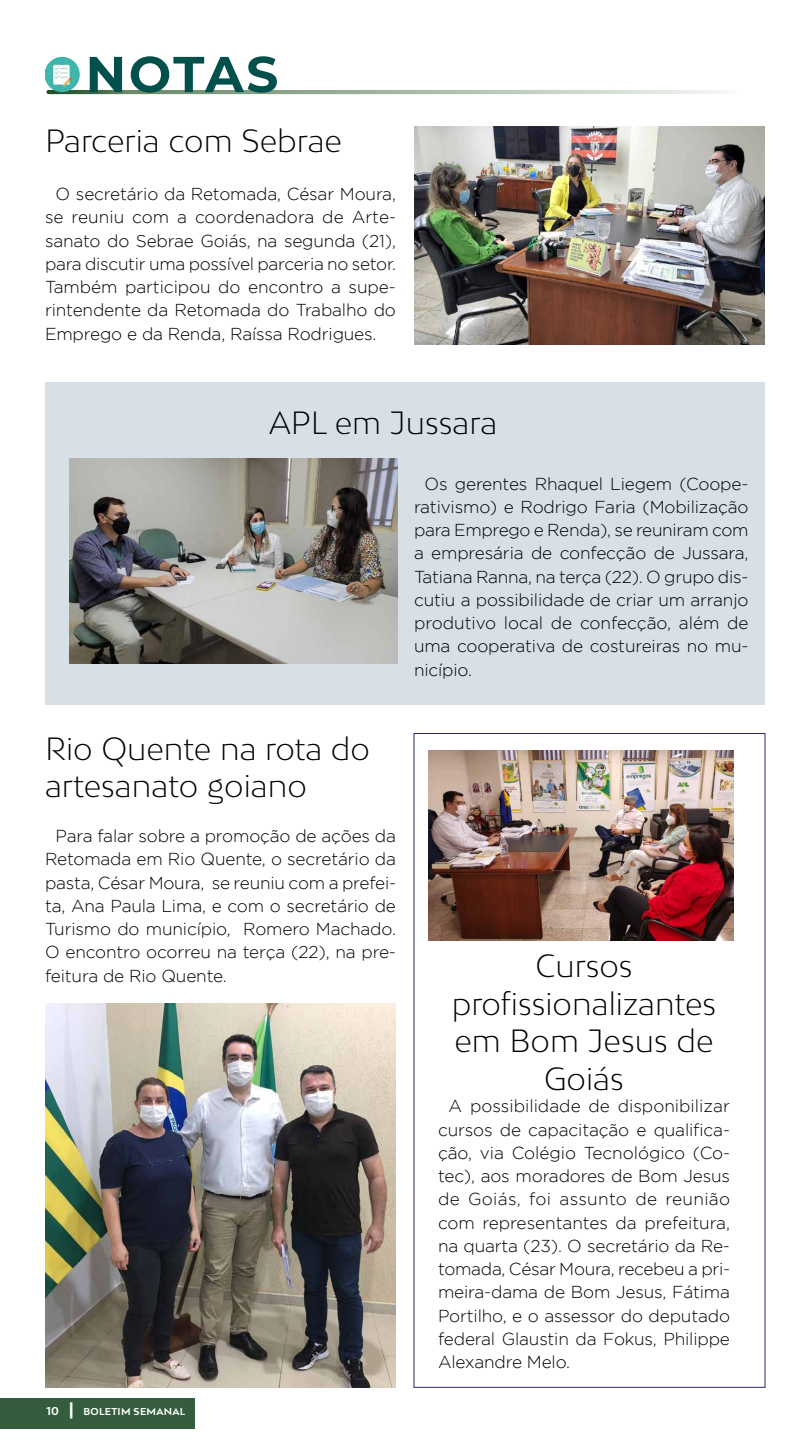
<style>
.page{position:relative;width:810px;height:1440px;background:#fff}
.page>*{position:absolute;margin:0;border:0;box-sizing:border-box;transform-origin:0 0}
.t1{font:700 50.32px "Montserrat";letter-spacing:.045em;color:#02504c}
.t2{font:300 30.38px/37.5px "Bw Mitga";color:#000}
.t3{font:300 17.25px/23.2px "Gotham";letter-spacing:-.01em;color:#000;text-align:justify}
.t4{font:700 9.45px "Bw Mitga";letter-spacing:.03em;color:#fff}
.s1{font-size:10.88px}
.s2{font-size:16.27px}
</style>
<div class="page">
<div style="left:0;top:1398px;width:195px;height:31px;background:#335d3d"></div>
<svg style="left:46px;top:90px;width:719px;height:4px;background:#a6baa5"></svg>
<img style="left:45px;top:57px;width:35px;height:35px">
<img style="left:414px;top:126px;width:351px;height:219px">
<img style="left:45px;top:1004px;width:351px;height:384px">
<div style="left:45px;top:382px;width:720px;height:323px;background:#d6e0e6"></div>
<img style="left:69px;top:458px;width:329px;height:205px">
<img style="left:429px;top:750px;width:305px;height:190px">
<h1 class="t1" style="left:86px;top:38px;width:194px">NOTAS</h1>
<h2 class="t2" style="left:45px;top:121px;width:299px">Parceria com Sebrae</h2>
<p class="t3" style="left:45px;top:182px;width:353px;text-indent:11px">O secretário da Retomada, César Moura, se reuniu com a coordenadora de Arte&shy;sanato do Sebrae Goiás, na segunda (21), para discutir uma possível parceria no setor.<br>Também participou do encontro a supe&shy;rintendente da Retomada do Trabalho do Emprego e da Renda, Raíssa Rodrigues.</p>
<h2 class="t2" style="left:269px;top:403px;width:230px">APL em Jussara</h2>
<p class="t3" style="left:414px;top:472px;width:336px;text-indent:11px">Os gerentes Rhaquel Liegem (Coope&shy;rativismo) e Rodrigo Faria (Mobilização para Emprego e Renda), se reuniram com a empresária de confecção de Jussara, Tatiana Ranna, na terça (22). O grupo dis&shy;cutiu a possibilidade de criar um arranjo produtivo local de confecção, além de uma cooperativa de costureiras no mu&shy;nicípio.</p>
<h2 class="t2" style="left:45px;top:729px;width:327px">Rio Quente na rota do artesanato goiano</h2>
<p class="t3" style="left:45px;top:824px;width:353px;text-indent:11px">Para falar sobre a promoção de ações da Retomada em Rio Quente, o secretário da pasta, César Moura, se reuniu com a prefei&shy;ta, Ana Paula Lima, e com o secretário de Turismo do município, Romero Machado.<br>O encontro ocorreu na terça (22), na pre&shy;feitura de Rio Quente.</p>
<p class="t4" style="left:46px;top:1405px;width:140px"><span class="s1">10</span> <span class="s2">|</span> BOLETIM SEMANAL</p>
<h2 class="t2" style="left:452px;top:947px;width:266px;text-align:center">Cursos profissionalizantes em Bom Jesus de<br>Goiás</h2>
<p class="t3" style="left:438px;top:1094px;width:294px;text-indent:11px">A possibilidade de disponibilizar cursos de capacitação e qualifica&shy;ção, via Colégio Tecnológico (Co&shy;tec), aos moradores de Bom Jesus de Goiás, foi assunto de reunião com representantes da prefeitura, na quarta (23). O secretário da Re&shy;tomada, César Moura, recebeu a pri&shy;meira-dama de Bom Jesus, Fátima Portilho, e o assessor do deputado federal Glaustin da Fokus, Philippe Alexandre Melo.</p>
</div>
